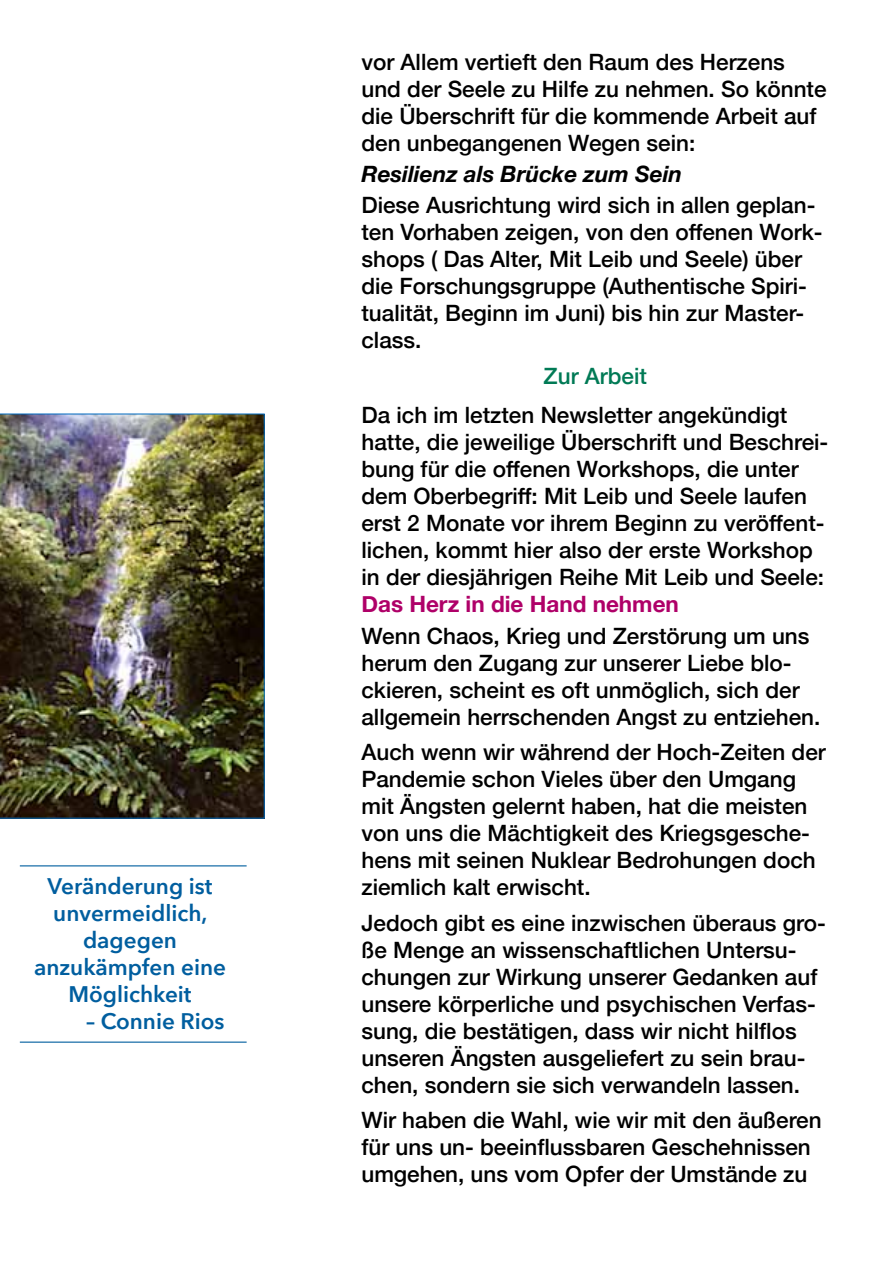
<style>
.page{position:relative;width:893px;height:1263px;background:#fff}
.page>*{position:absolute;margin:0;border:0;box-sizing:border-box;transform-origin:0 0}
.t1{font:500 22.5px/27px "Helvetica Neue";color:#000}
.t2{font:600 22.5px/27px "Avenir Next";color:#005e9f;text-align:center}
.t3{font:italic 700 22.5px "Helvetica Neue";color:#000}
.t4{font:700 22.5px "Helvetica Neue";color:#af0068}
.t5{font:500 22.5px "Helvetica Neue";color:#007a55}
</style>
<div class="page">
<img style="left:0;top:414px;width:265px;height:405px">
<hr style="left:20px;top:865px;width:227px;height:1px;background:#005e9f">
<hr style="left:20px;top:1041px;width:227px;height:2px;background:#005e9f">
<p class="t2" style="left:34px;top:872px;width:194px">Veränderung ist unvermeidlich, dagegen anzukämpfen eine<br>Möglichkeit</p>
<p class="t2" style="left:86px;top:1007px;width:140px">– Connie Rios</p>
<p class="t1" style="left:361px;top:46px;width:467px">vor Allem vertieft den Raum des Herzens und der Seele zu Hilfe zu nehmen. So könnte die Überschrift für die kommende Arbeit auf den unbegangenen Wegen sein:</p>
<p class="t3" style="left:361px;top:156px;width:322px">Resilienz als Brücke zum Sein</p>
<p class="t1" style="left:361px;top:190px;width:463px">Diese Ausrichtung wird sich in allen geplan&shy;ten Vorhaben zeigen, von den offenen Work&shy;shops ( Das Alter, Mit Leib und Seele) über die Forschungsgruppe (Authentische Spiri&shy;tualität, Beginn im Juni) bis hin zur Master&shy;class.</p>
<p class="t5" style="left:544px;top:357px;width:105px">Zur Arbeit</p>
<p class="t1" style="left:361px;top:400px;width:468px">Da ich im letzten Newsletter angekündigt hatte, die jeweilige Überschrift und Beschrei&shy;bung für die offenen Workshops, die unter dem Oberbegriff: Mit Leib und Seele laufen erst 2 Monate vor ihrem Beginn zu veröffent&shy;lichen, kommt hier also der erste Workshop in der diesjährigen Reihe Mit Leib und Seele:</p>
<p class="t4" style="left:361px;top:587px;width:319px">Das Herz in die Hand nehmen</p>
<p class="t1" style="left:361px;top:620px;width:460px">Wenn Chaos, Krieg und Zerstörung um uns herum den Zugang zur unserer Liebe blo&shy;ckieren, scheint es oft unmöglich, sich der allgemein herrschenden Angst zu entziehen.</p>
<p class="t1" style="left:361px;top:737px;width:466px">Auch wenn wir während der Hoch-Zeiten der Pandemie schon Vieles über den Umgang mit Ängsten gelernt haben, hat die meisten von uns die Mächtigkeit des Kriegsgesche&shy;hens mit seinen Nuklear Bedrohungen doch ziemlich kalt erwischt.</p>
<p class="t1" style="left:361px;top:907px;width:466px">Jedoch gibt es eine inzwischen überaus gro&shy;ße Menge an wissenschaftlichen Untersu&shy;chungen zur Wirkung unserer Gedanken auf unsere körperliche und psychischen Verfas&shy;sung, die bestätigen, dass wir nicht hilflos unseren Ängsten ausgeliefert zu sein brau&shy;chen, sondern sie sich verwandeln lassen.</p>
<p class="t1" style="left:361px;top:1105px;width:462px">Wir haben die Wahl, wie wir mit den äußeren für uns un- beeinflussbaren Geschehnissen umgehen, uns vom Opfer der Umstände zu</p>
</div>
